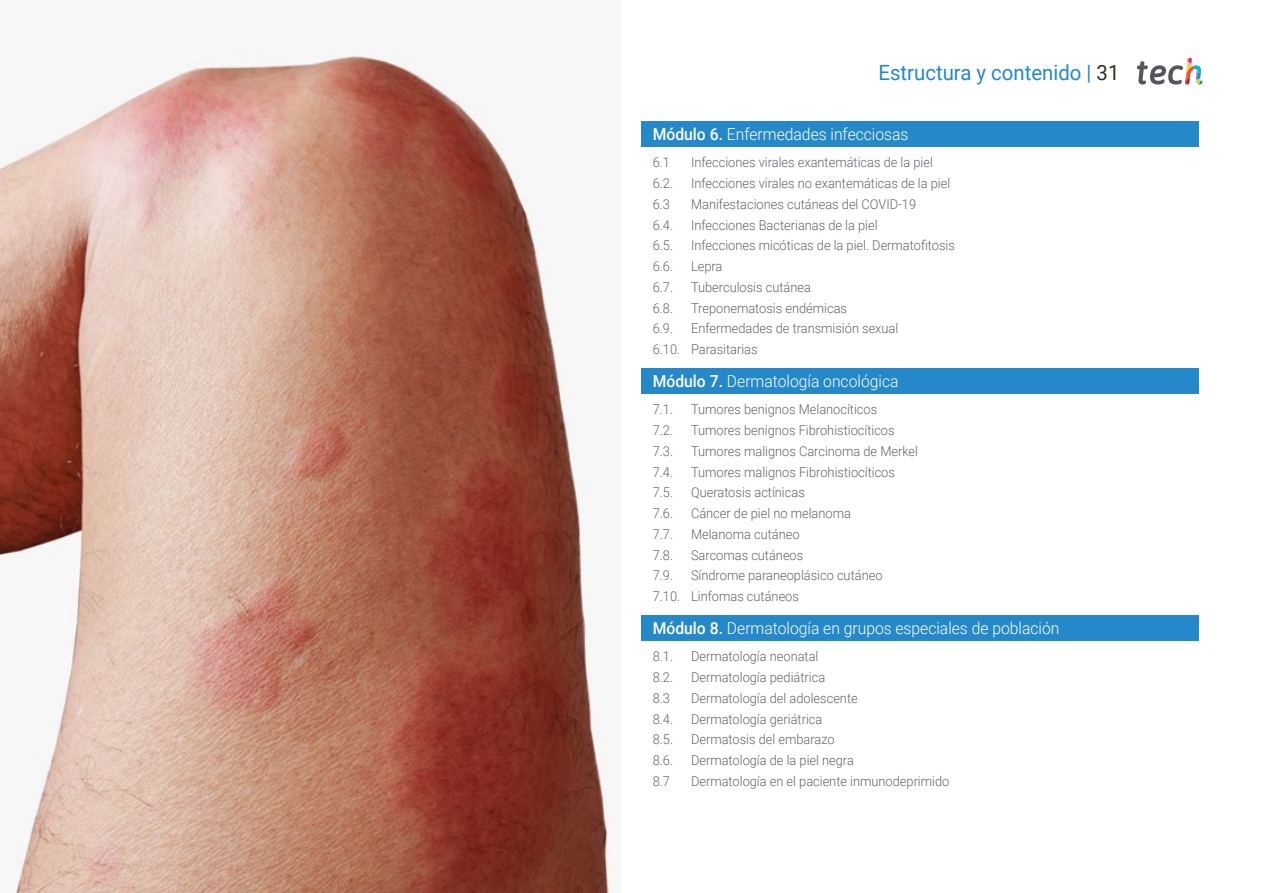
<style>
.page{position:relative;width:1263px;height:893px;background:#fff}
.page>*{position:absolute;margin:0;border:0;box-sizing:border-box;transform-origin:0 0}
.t1{font:21px "Roboto";color:#2488c9}
.t2{font:300 16.5px "Roboto";color:#fff;scale:.95 1}
.t3{font:300 13.5px/20.7px "Roboto";color:#61646a;scale:.95 1}
.s1{color:#312e20}
.s2{font-weight:500}
</style>
<div class="page">
<div style="left:642px;top:121px;width:557px;height:25px;background:#2488c9"></div>
<div style="left:642px;top:368px;width:557px;height:25px;background:#2488c9"></div>
<div style="left:642px;top:615px;width:557px;height:25px;background:#2488c9"></div>
<img style="left:0;top:51px;width:611px;height:842px">
<svg style="left:1137px;top:58px;width:65px;height:27px"></svg>
<h1 class="t1" style="left:878px;top:57px;width:242px">Estructura y contenido | <span class="s1">31</span></h1>
<p class="t2" style="left:653px;top:123px;width:271px"><span class="s2">Módulo 6.</span> Enfermedades infecciosas</p>
<p class="t3" style="left:653px;top:152px;width:20px">6.1</p>
<p class="t3" style="left:691px;top:152px;width:256px">Infecciones virales exantemáticas de la piel</p>
<p class="t3" style="left:653px;top:172px;width:23px">6.2.</p>
<p class="t3" style="left:691px;top:172px;width:274px">Infecciones virales no exantemáticas de la piel</p>
<p class="t3" style="left:653px;top:193px;width:20px">6.3</p>
<p class="t3" style="left:691px;top:193px;width:238px">Manifestaciones cutáneas del COVID-19</p>
<p class="t3" style="left:653px;top:214px;width:23px">6.4.</p>
<p class="t3" style="left:691px;top:214px;width:198px">Infecciones Bacterianas de la piel</p>
<p class="t3" style="left:653px;top:235px;width:23px">6.5.</p>
<p class="t3" style="left:691px;top:235px;width:279px">Infecciones micóticas de la piel. Dermatofitosis</p>
<p class="t3" style="left:653px;top:255px;width:23px">6.6.</p>
<p class="t3" style="left:691px;top:255px;width:35px">Lepra</p>
<p class="t3" style="left:653px;top:276px;width:23px">6.7.</p>
<p class="t3" style="left:691px;top:276px;width:128px">Tuberculosis cutánea</p>
<p class="t3" style="left:653px;top:297px;width:23px">6.8.</p>
<p class="t3" style="left:691px;top:297px;width:166px">Treponematosis endémicas</p>
<p class="t3" style="left:653px;top:318px;width:23px">6.9.</p>
<p class="t3" style="left:653px;top:318px;width:260px;text-indent:38px">Enfermedades de transmisión sexual<br>6.10. Parasitarias</p>
<p class="t2" style="left:653px;top:370px;width:260px"><span class="s2">Módulo 7.</span> Dermatología oncológica</p>
<p class="t3" style="left:653px;top:399px;width:23px">7.1.</p>
<p class="t3" style="left:691px;top:399px;width:197px">Tumores benignos Melanocíticos</p>
<p class="t3" style="left:653px;top:419px;width:23px">7.2.</p>
<p class="t3" style="left:691px;top:419px;width:216px">Tumores benignos Fibrohistiocíticos</p>
<p class="t3" style="left:653px;top:440px;width:23px">7.3.</p>
<p class="t3" style="left:691px;top:440px;width:240px">Tumores malignos Carcinoma de Merkel</p>
<p class="t3" style="left:653px;top:461px;width:23px">7.4.</p>
<p class="t3" style="left:691px;top:461px;width:216px">Tumores malignos Fibrohistiocíticos</p>
<p class="t3" style="left:653px;top:482px;width:23px">7.5.</p>
<p class="t3" style="left:691px;top:482px;width:121px">Queratosis actínicas</p>
<p class="t3" style="left:653px;top:502px;width:23px">7.6.</p>
<p class="t3" style="left:691px;top:502px;width:170px">Cáncer de piel no melanoma</p>
<p class="t3" style="left:653px;top:523px;width:23px">7.7.</p>
<p class="t3" style="left:691px;top:523px;width:116px">Melanoma cutáneo</p>
<p class="t3" style="left:653px;top:544px;width:23px">7.8.</p>
<p class="t3" style="left:691px;top:544px;width:120px">Sarcomas cutáneos</p>
<p class="t3" style="left:653px;top:565px;width:23px">7.9.</p>
<p class="t3" style="left:653px;top:565px;width:243px;text-indent:38px">Síndrome paraneoplásico cutáneo<br>7.10. Linfomas cutáneos</p>
<p class="t2" style="left:653px;top:617px;width:429px"><span class="s2">Módulo 8.</span> Dermatología en grupos especiales de población</p>
<p class="t3" style="left:653px;top:646px;width:23px">8.1.</p>
<p class="t3" style="left:691px;top:646px;width:136px">Dermatología neonatal</p>
<p class="t3" style="left:653px;top:666px;width:23px">8.2.</p>
<p class="t3" style="left:691px;top:666px;width:143px">Dermatología pediátrica</p>
<p class="t3" style="left:653px;top:687px;width:20px">8.3</p>
<p class="t3" style="left:691px;top:687px;width:177px">Dermatología del adolescente</p>
<p class="t3" style="left:653px;top:708px;width:23px">8.4.</p>
<p class="t3" style="left:691px;top:708px;width:140px">Dermatología geriátrica</p>
<p class="t3" style="left:653px;top:729px;width:23px">8.5.</p>
<p class="t3" style="left:691px;top:729px;width:153px">Dermatosis del embarazo</p>
<p class="t3" style="left:653px;top:749px;width:23px">8.6.</p>
<p class="t3" style="left:691px;top:749px;width:173px">Dermatología de la piel negra</p>
<p class="t3" style="left:653px;top:770px;width:20px">8.7</p>
<p class="t3" style="left:691px;top:770px;width:273px">Dermatología en el paciente inmunodeprimido</p>
</div>
